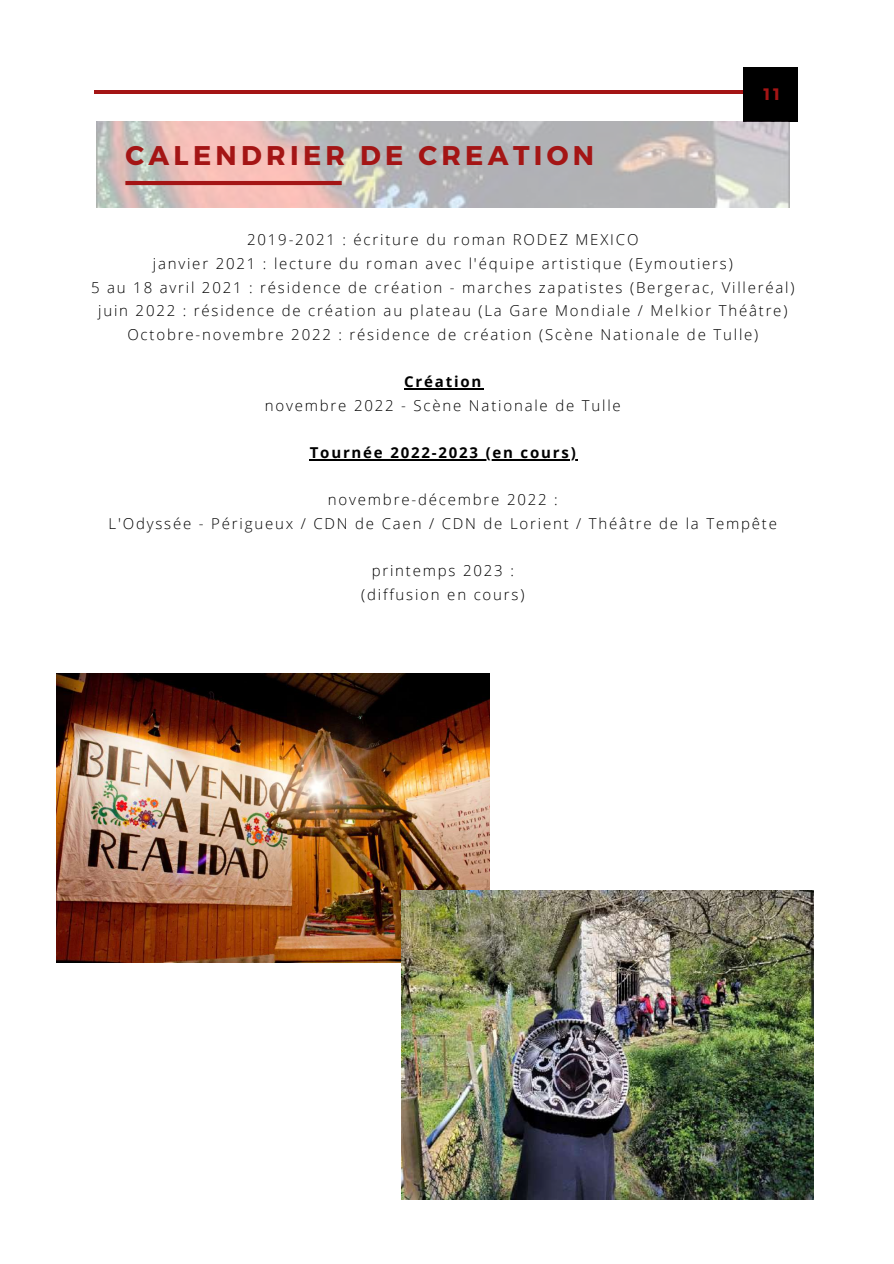
<style>
.page{position:relative;width:894px;height:1264px;background:#fff}
.page>*{position:absolute;margin:0;border:0;box-sizing:border-box;transform-origin:0 0}
.t1{font:700 27px "Montserrat";letter-spacing:.16em;color:#a41515}
.t2{font:700 16.5px "Montserrat";color:#a41515}
.t3{font:300 15px/23.7px "Open Sans";letter-spacing:.12em;color:#000;text-align:center}
.t4{font:700 15px "Open Sans";letter-spacing:.12em;color:#000}
</style>
<div class="page">
<hr style="left:95px;top:90px;width:702px;height:3px;background:#a41515">
<div style="left:743px;top:68px;width:54px;height:53px;background:#000"></div>
<img style="left:96px;top:122px;width:693px;height:85px">
<svg style="left:125px;top:181px;width:216px;height:4px"></svg>
<img style="left:56px;top:673px;width:433px;height:289px">
<img style="left:401px;top:890px;width:412px;height:309px">
<hr style="left:404px;top:388px;width:79px;height:1px;background:#000">
<hr style="left:309px;top:459px;width:268px;height:1px;background:#000">
<h1 class="t1" style="left:125px;top:137px;width:470px">CALENDRIER DE CREATION</h1>
<p class="t2" style="left:763px;top:84px;width:18px">11</p>
<p class="t3" style="left:91px;top:227px;width:704px">2019-2021 : écriture du roman RODEZ MEXICO<br>janvier 2021 : lecture du roman avec l'équipe artistique (Eymoutiers)<br>5 au 18 avril 2021 : résidence de création - marches zapatistes (Bergerac, Villeréal) juin 2022 : résidence de création au plateau (La Gare Mondiale / Melkior Théâtre)<br>Octobre-novembre 2022 : résidence de création (Scène Nationale de Tulle)</p>
<p class="t4" style="left:404px;top:371px;width:79px">Création</p>
<p class="t3" style="left:265px;top:393px;width:357px">novembre 2022 - Scène Nationale de Tulle</p>
<p class="t4" style="left:309px;top:442px;width:267px">Tournée 2022-2023 (en cours)</p>
<p class="t3" style="left:109px;top:488px;width:669px">novembre-décembre 2022 :<br>L'Odyssée - Périgueux / CDN de Caen / CDN de Lorient / Théâtre de la Tempête</p>
<p class="t3" style="left:361px;top:558px;width:165px">printemps 2023 : (diffusion en cours)</p>
</div>
